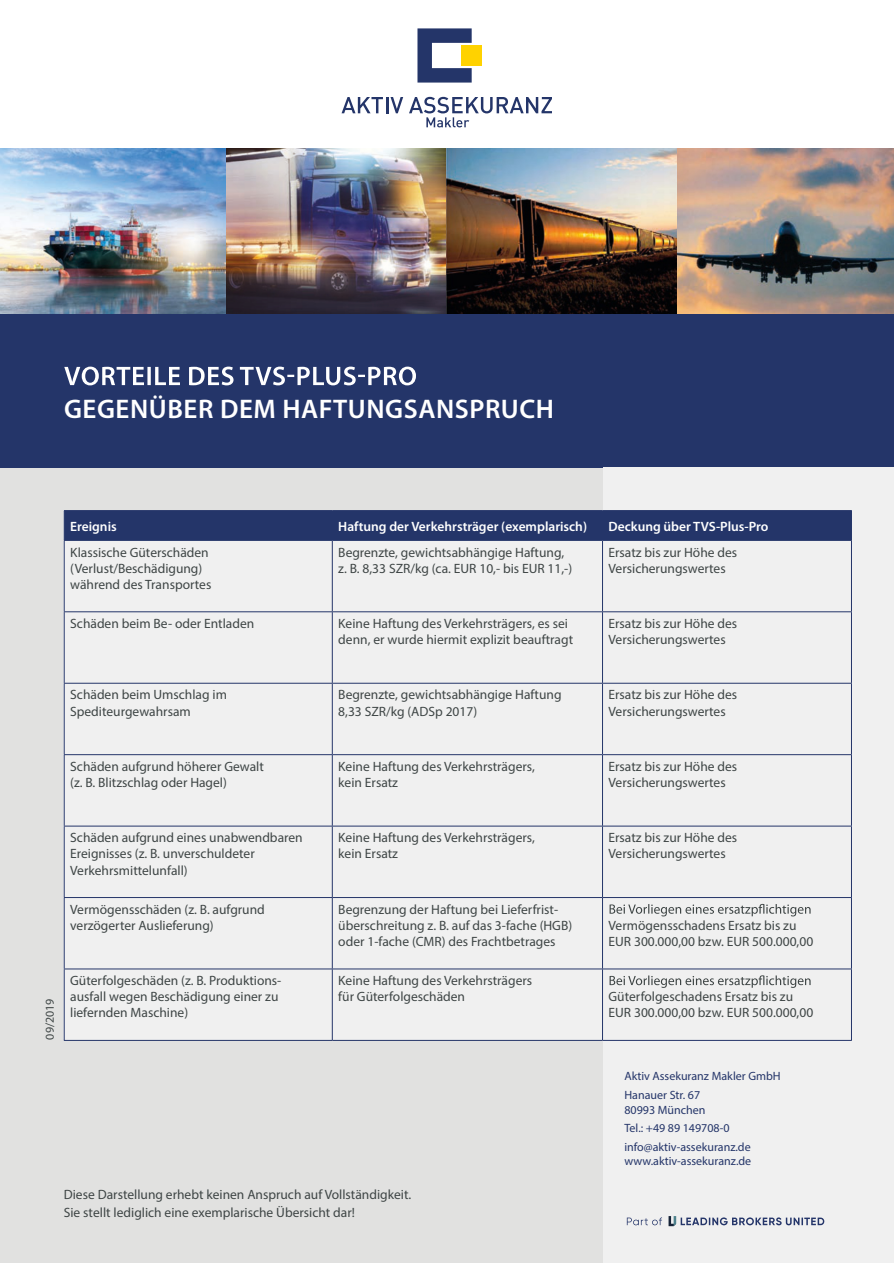
<style>
.page{position:relative;width:894px;height:1263px;background:#fff}
.page>*{position:absolute;margin:0;border:0;box-sizing:border-box;transform-origin:0 0}
.t1{font:600 27px "Myriad Pro";letter-spacing:.02em;color:#fff}
.t2{font:13.5px/16.2px "Myriad Pro";color:#3e4545}
.t3{font:600 13.5px "Myriad Pro";color:#fff}
.t4{font:12px/18.6px "Myriad Pro";color:#243569}
.t5{font:12px "Myriad Pro";color:#3e4545}
</style>
<div class="page">
<img style="left:225px;top:149px;width:221px;height:166px">
<img style="left:676px;top:149px;width:217px;height:166px">
<img style="left:446px;top:149px;width:230px;height:166px">
<img style="left:0;top:149px;width:225px;height:166px">
<div style="left:0;top:468px;width:893px;height:795px;background:#e1e1e0"></div>
<div style="left:0;top:315px;width:893px;height:153px;background:#243569"></div>
<div style="left:602px;top:468px;width:291px;height:795px;background:#f0f0f0"></div>
<svg style="left:64px;top:367px;width:352px;height:18px"></svg>
<div style="left:64px;top:510px;width:538px;height:530px;background:#f0f0f0"></div>
<hr style="left:64px;top:510px;width:268px;height:1px;background:#243569">
<hr style="left:332px;top:510px;width:270px;height:1px;background:#243569">
<hr style="left:602px;top:510px;width:249px;height:1px;background:#243569">
<div style="left:64px;top:511px;width:787px;height:29px;background:#243569"></div>
<hr style="left:64px;top:540px;width:268px;height:1px;background:#243569">
<hr style="left:332px;top:540px;width:270px;height:1px;background:#243569">
<hr style="left:602px;top:540px;width:249px;height:1px;background:#243569">
<hr style="left:64px;top:541px;width:1px;height:70px;background:#243569">
<hr style="left:64px;top:612px;width:1px;height:71px;background:#243569">
<hr style="left:64px;top:684px;width:1px;height:70px;background:#243569">
<hr style="left:64px;top:755px;width:1px;height:71px;background:#243569">
<hr style="left:64px;top:826px;width:1px;height:71px;background:#243569">
<hr style="left:64px;top:898px;width:1px;height:71px;background:#243569">
<hr style="left:64px;top:969px;width:1px;height:71px;background:#243569">
<hr style="left:332px;top:541px;width:1px;height:70px;background:#243569">
<hr style="left:602px;top:541px;width:1px;height:70px;background:#243569">
<hr style="left:850px;top:541px;width:1px;height:70px;background:#243569">
<hr style="left:332px;top:612px;width:1px;height:71px;background:#243569">
<hr style="left:602px;top:612px;width:1px;height:71px;background:#243569">
<hr style="left:850px;top:612px;width:1px;height:71px;background:#243569">
<hr style="left:332px;top:684px;width:1px;height:70px;background:#243569">
<hr style="left:602px;top:684px;width:1px;height:70px;background:#243569">
<hr style="left:850px;top:684px;width:1px;height:70px;background:#243569">
<hr style="left:332px;top:755px;width:1px;height:71px;background:#243569">
<hr style="left:602px;top:755px;width:1px;height:71px;background:#243569">
<hr style="left:850px;top:755px;width:1px;height:71px;background:#243569">
<hr style="left:332px;top:826px;width:1px;height:71px;background:#243569">
<hr style="left:602px;top:826px;width:1px;height:71px;background:#243569">
<hr style="left:850px;top:826px;width:1px;height:71px;background:#243569">
<hr style="left:332px;top:898px;width:1px;height:71px;background:#243569">
<hr style="left:602px;top:898px;width:1px;height:71px;background:#243569">
<hr style="left:850px;top:898px;width:1px;height:71px;background:#243569">
<hr style="left:332px;top:969px;width:1px;height:71px;background:#243569">
<hr style="left:602px;top:969px;width:1px;height:71px;background:#243569">
<hr style="left:850px;top:969px;width:1px;height:71px;background:#243569">
<hr style="left:64px;top:611px;width:268px;height:1px;background:#243569">
<hr style="left:332px;top:611px;width:270px;height:1px;background:#243569">
<hr style="left:602px;top:611px;width:249px;height:1px;background:#243569">
<hr style="left:64px;top:683px;width:268px;height:1px;background:#243569">
<hr style="left:332px;top:683px;width:270px;height:1px;background:#243569">
<hr style="left:602px;top:683px;width:249px;height:1px;background:#243569">
<hr style="left:64px;top:754px;width:268px;height:1px;background:#243569">
<hr style="left:332px;top:754px;width:270px;height:1px;background:#243569">
<hr style="left:602px;top:754px;width:249px;height:1px;background:#243569">
<hr style="left:64px;top:826px;width:268px;height:1px;background:#243569">
<hr style="left:332px;top:826px;width:270px;height:1px;background:#243569">
<hr style="left:602px;top:826px;width:249px;height:1px;background:#243569">
<hr style="left:64px;top:897px;width:268px;height:1px;background:#243569">
<hr style="left:332px;top:897px;width:270px;height:1px;background:#243569">
<hr style="left:602px;top:897px;width:249px;height:1px;background:#243569">
<hr style="left:64px;top:969px;width:268px;height:1px;background:#243569">
<hr style="left:332px;top:969px;width:270px;height:1px;background:#243569">
<hr style="left:602px;top:969px;width:249px;height:1px;background:#243569">
<hr style="left:64px;top:1040px;width:268px;height:1px;background:#243569">
<hr style="left:332px;top:1040px;width:270px;height:1px;background:#243569">
<hr style="left:602px;top:1040px;width:249px;height:1px;background:#243569">
<svg style="left:609px;top:904px;width:201px;height:12px"></svg>
<svg style="left:609px;top:975px;width:201px;height:13px"></svg>
<svg style="left:417px;top:28px;width:54px;height:55px"></svg>
<div style="left:461px;top:45px;width:20px;height:21px;background:#ffd200"></div>
<svg style="left:341px;top:97px;width:42px;height:16px"></svg>
<hr style="left:385px;top:97px;width:3px;height:16px;background:#243569">
<svg style="left:390px;top:97px;width:13px;height:16px"></svg>
<svg style="left:409px;top:97px;width:143px;height:30px"></svg>
<svg style="left:626px;top:1216px;width:198px;height:10px"></svg>
<h1 class="t1" style="left:64px;top:397px;width:491px">GEGENÜBER DEM HAFTUNGSANSPRUCH</h1>
<p class="t3" style="left:70px;top:520px;width:48px">Ereignis</p>
<p class="t3" style="left:338px;top:520px;width:250px">Haftung der Verkehrsträger (exemplarisch)</p>
<p class="t3" style="left:608px;top:520px;width:161px">Deckung über TVS-Plus-Pro</p>
<p class="t2" style="left:70px;top:545px;width:143px">Klassische Güterschäden (Verlust/Beschädigung) während des Transportes</p>
<p class="t2" style="left:338px;top:545px;width:235px">Begrenzte, gewichtsabhängige Haftung, z. B. 8,33 SZR/kg (ca. EUR 10,- bis EUR 11,-)</p>
<p class="t2" style="left:608px;top:545px;width:130px">Ersatz bis zur Höhe des<br>Versicherungswertes</p>
<p class="t2" style="left:70px;top:616px;width:185px">Schäden beim Be- oder Entladen</p>
<p class="t2" style="left:338px;top:616px;width:236px">Keine Haftung des Verkehrsträgers, es sei denn, er wurde hiermit explizit beauftragt</p>
<p class="t2" style="left:608px;top:616px;width:130px">Ersatz bis zur Höhe des<br>Versicherungswertes</p>
<p class="t2" style="left:70px;top:688px;width:158px">Schäden beim Umschlag im<br>Spediteurgewahrsam</p>
<p class="t2" style="left:338px;top:688px;width:225px">Begrenzte, gewichtsabhängige Haftung<br>8,33 SZR/kg (ADSp 2017)</p>
<p class="t2" style="left:608px;top:688px;width:130px">Ersatz bis zur Höhe des<br>Versicherungswertes</p>
<p class="t2" style="left:70px;top:759px;width:195px">Schäden aufgrund höherer Gewalt (z. B. Blitzschlag oder Hagel)</p>
<p class="t2" style="left:338px;top:759px;width:198px">Keine Haftung des Verkehrsträgers, kein Ersatz</p>
<p class="t2" style="left:608px;top:759px;width:130px">Ersatz bis zur Höhe des<br>Versicherungswertes</p>
<p class="t5" style="left:45px;top:1040px;width:43px;rotate:-90deg">09/2019</p>
<p class="t2" style="left:70px;top:831px;width:234px">Schäden aufgrund eines unabwendbaren<br>Ereignisses (z. B. unverschuldeter<br>Verkehrsmittelunfall)</p>
<p class="t2" style="left:338px;top:831px;width:198px">Keine Haftung des Verkehrsträgers, kein Ersatz</p>
<p class="t2" style="left:608px;top:831px;width:130px">Ersatz bis zur Höhe des<br>Versicherungswertes</p>
<p class="t2" style="left:70px;top:902px;width:196px">Vermögensschäden (z. B. aufgrund verzögerter Auslieferung)</p>
<p class="t2" style="left:338px;top:902px;width:235px">Begrenzung der Haftung bei Lieferfrist&shy;überschreitung z. B. auf das 3-fache (HGB) oder 1-fache (CMR) des Frachtbetrages</p>
<p class="t2" style="left:608px;top:918px;width:206px">Vermögensschadens Ersatz bis zu<br>EUR 300.000,00 bzw. EUR 500.000,00</p>
<p class="t2" style="left:70px;top:974px;width:213px">Güterfolgeschäden (z. B. Produktions&shy;ausfall wegen Beschädigung einer zu liefernden Maschine)</p>
<p class="t2" style="left:338px;top:974px;width:195px">Keine Haftung des Verkehrsträgers für Güterfolgeschäden</p>
<p class="t2" style="left:608px;top:990px;width:206px">Güterfolgeschadens Ersatz bis zu<br>EUR 300.000,00 bzw. EUR 500.000,00</p>
<p class="t2" style="left:64px;top:1186px;width:349px;line-height:18px">Diese Darstellung erhebt keinen Anspruch auf Vollständigkeit.<br>Sie stellt lediglich eine exemplarische Übersicht dar!</p>
<p class="t4" style="left:624px;top:1068px;width:158px">Aktiv Assekuranz Makler GmbH<br>Hanauer Str. 67</p>
<p class="t4" style="left:624px;top:1101px;width:128px">80993 München<br>Tel.: +49 89 149708-0 info@aktiv-assekuranz.de</p>
<p class="t4" style="left:624px;top:1153px;width:128px">www.aktiv-assekuranz.de</p>
</div>
